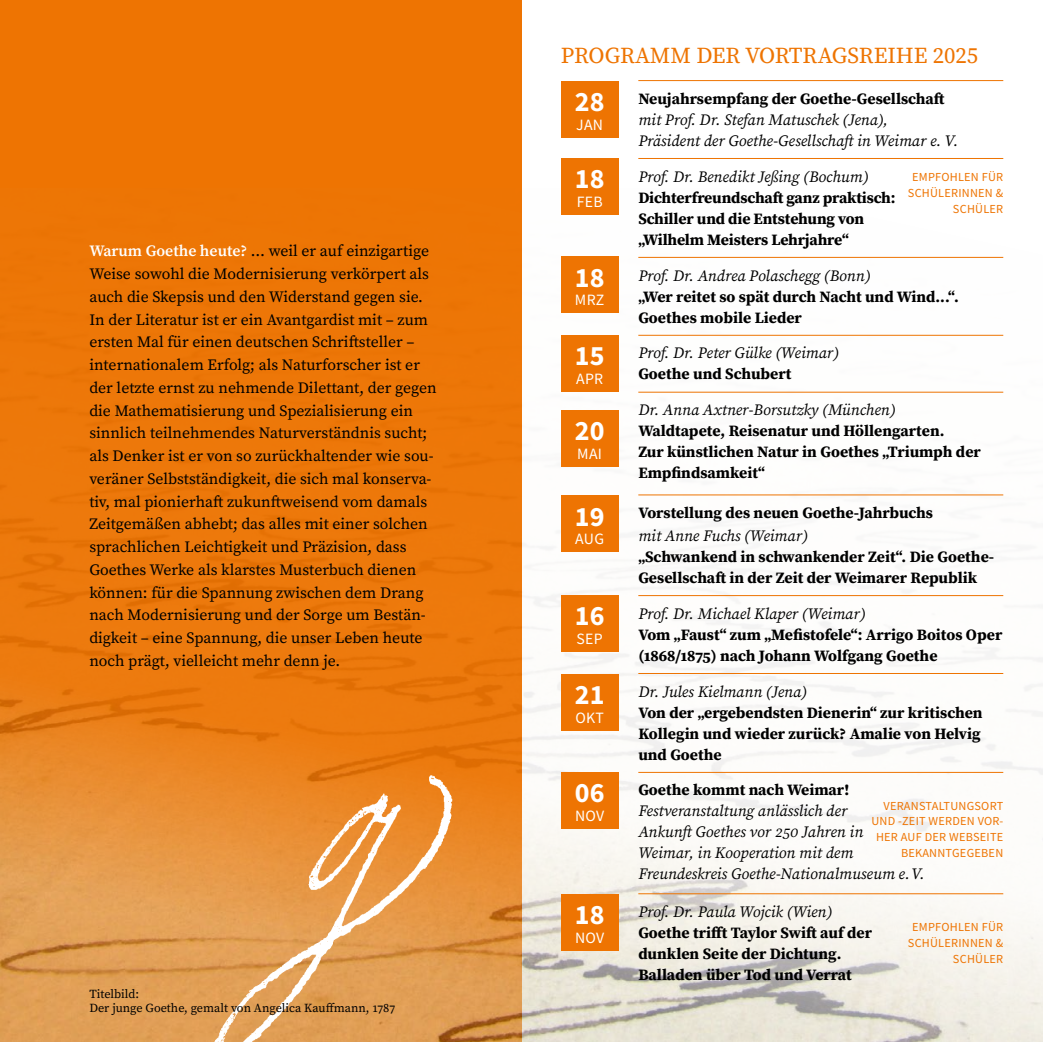
<style>
.page{position:relative;width:1043px;height:1042px;background:#fff}
.page>*{position:absolute;margin:0;border:0;box-sizing:border-box;transform-origin:0 0}
.t1{font:700 28px "Source Sans Pro";color:#fff}
.t2{font:22.75px "Source Serif Pro";color:#ee7402}
.t3{font:15.75px/22.8px "Source Serif Pro";color:#000}
.t4{font:700 15.75px/21px "Source Serif Pro";color:#000}
.t5{font:italic 15.75px/21px "Source Serif Pro";color:#000}
.t6{font:15.75px "Source Sans Pro";letter-spacing:.02em;color:#fff}
.t7{font:12.25px/15.8px "Source Sans Pro";letter-spacing:.02em;color:#ee7402;text-align:right}
.t8{font:12.25px/14px "Source Serif Pro";color:#000}
.s1{font-weight:600;color:#fff}
</style>
<div class="page">
<div style="left:0;top:0;width:521px;height:1042px;background:#ee7402"></div>
<img style="left:0;top:188px;width:1042px;height:854px">
<img style="left:209px;top:771px;width:257px;height:271px">
<hr style="left:638px;top:80px;width:365px;height:1px;background:#ee7402">
<hr style="left:638px;top:158px;width:365px;height:1px;background:#ee7402">
<hr style="left:638px;top:257px;width:365px;height:1px;background:#ee7402">
<hr style="left:638px;top:335px;width:365px;height:1px;background:#ee7402">
<hr style="left:638px;top:392px;width:365px;height:1px;background:#ee7402">
<hr style="left:638px;top:494px;width:365px;height:1px;background:#ee7402">
<hr style="left:638px;top:595px;width:365px;height:1px;background:#ee7402">
<hr style="left:638px;top:673px;width:365px;height:1px;background:#ee7402">
<hr style="left:638px;top:772px;width:365px;height:1px;background:#ee7402">
<hr style="left:638px;top:893px;width:365px;height:1px;background:#ee7402">
<div style="left:561px;top:81px;width:57px;height:57px;background:#ee7402"></div>
<div style="left:561px;top:158px;width:57px;height:57px;background:#ee7402"></div>
<div style="left:561px;top:256px;width:57px;height:57px;background:#ee7402"></div>
<div style="left:561px;top:335px;width:57px;height:57px;background:#ee7402"></div>
<div style="left:561px;top:410px;width:57px;height:57px;background:#ee7402"></div>
<div style="left:561px;top:495px;width:57px;height:57px;background:#ee7402"></div>
<div style="left:561px;top:595px;width:57px;height:57px;background:#ee7402"></div>
<div style="left:561px;top:674px;width:57px;height:56px;background:#ee7402"></div>
<div style="left:561px;top:771px;width:57px;height:57px;background:#ee7402"></div>
<div style="left:561px;top:893px;width:57px;height:57px;background:#ee7402"></div>
<p class="t3" style="left:89px;top:240px;width:349px"><span class="s1">Warum Goethe heute?</span> … weil er auf einzigartige Weise sowohl die Modernisierung verkörpert als auch die Skepsis und den Widerstand gegen sie.<br>In der Literatur ist er ein Avantgardist mit – zum ersten Mal für einen deutschen Schriftsteller – internationalem Erfolg; als Naturforscher ist er der letzte ernst zu nehmende Dilettant, der gegen die Mathematisierung und Spezialisierung ein sinnlich teilnehmendes Naturverständnis sucht; als Denker ist er von so zurückhaltender wie sou&shy;veräner Selbstständigkeit, die sich mal konserva&shy;tiv, mal pionierhaft zukunftweisend vom damals Zeitgemäßen abhebt; das alles mit einer solchen sprachlichen Leichtigkeit und Präzision, dass Goethes Werke als klarstes Musterbuch dienen können: für die Spannung zwischen dem Drang nach Modernisierung und der Sorge um Bestän&shy;digkeit – eine Spannung, die unser Leben heute noch prägt, vielleicht mehr denn je.</p>
<p class="t8" style="left:89px;top:987px;width:307px">Titelbild:<br>Der junge Goethe, gemalt von Angelica Kauffmann, 1787</p>
<h2 class="t2" style="left:561px;top:40px;width:419px">PROGRAMM DER VORTRAGSREIHE 2025</h2>
<p class="t4" style="left:638px;top:88px;width:308px">Neujahrsempfang der Goethe-Gesellschaft</p>
<p class="t5" style="left:638px;top:109px;width:321px">mit Prof. Dr. Stefan Matuschek (Jena),<br>Präsident der Goethe-Gesellschaft in Weimar e. V.</p>
<p class="t5" style="left:638px;top:166px;width:232px">Prof. Dr. Benedikt Jeßing (Bochum)</p>
<p class="t4" style="left:638px;top:187px;width:259px">Dichterfreundschaft ganz praktisch:<br>Schiller und die Entstehung von „Wilhelm Meisters Lehrjahre“</p>
<p class="t5" style="left:638px;top:265px;width:234px">Prof. Dr. Andrea Polaschegg (Bonn)</p>
<p class="t4" style="left:638px;top:285px;width:322px">„Wer reitet so spät durch Nacht und Wind...“.<br>Goethes mobile Lieder</p>
<p class="t5" style="left:638px;top:343px;width:202px">Prof. Dr. Peter Gülke (Weimar)</p>
<p class="t4" style="left:638px;top:363px;width:155px">Goethe und Schubert</p>
<p class="t5" style="left:638px;top:399px;width:259px">Dr. Anna Axtner-Borsutzky (München)</p>
<p class="t4" style="left:638px;top:420px;width:344px">Waldtapete, Reisenatur und Höllengarten.<br>Zur künstlichen Natur in Goethes „Triumph der<br>Empfindsamkeit“</p>
<p class="t4" style="left:638px;top:502px;width:296px">Vorstellung des neuen Goethe-Jahrbuchs</p>
<p class="t5" style="left:638px;top:525px;width:171px">mit Anne Fuchs (Weimar)</p>
<p class="t4" style="left:638px;top:546px;width:357px">„Schwankend in schwankender Zeit“. Die Goethe-<br>Gesellschaft in der Zeit der Weimarer Republik</p>
<p class="t5" style="left:638px;top:603px;width:229px">Prof. Dr. Michael Klaper (Weimar)</p>
<p class="t4" style="left:638px;top:624px;width:365px">Vom „Faust“ zum „Mefistofele“: Arrigo Boitos Oper (1868/1875) nach Johann Wolfgang Goethe</p>
<p class="t5" style="left:638px;top:681px;width:170px">Dr. Jules Kielmann (Jena)</p>
<p class="t4" style="left:638px;top:701px;width:346px">Von der „ergebendsten Dienerin“ zur kritischen<br>Kollegin und wieder zurück? Amalie von Helvig und Goethe</p>
<p class="t4" style="left:638px;top:779px;width:213px">Goethe kommt nach Weimar!</p>
<p class="t5" style="left:638px;top:800px;width:288px">Festveranstaltung anlässlich der<br>Ankunft Goethes vor 250 Jahren in<br>Weimar, in Kooperation mit dem Freundeskreis Goethe-Nationalmuseum e. V.</p>
<p class="t5" style="left:638px;top:901px;width:195px">Prof. Dr. Paula Wojcik (Wien)</p>
<p class="t4" style="left:638px;top:922px;width:235px">Goethe trifft Taylor Swift auf der dunklen Seite der Dichtung.<br>Balladen über Tod und Verrat</p>
<h1 class="t1" style="left:575px;top:83px;width:31px">28</h1>
<p class="t6" style="left:576px;top:115px;width:28px">JAN</p>
<h1 class="t1" style="left:575px;top:160px;width:31px">18</h1>
<p class="t6" style="left:576px;top:192px;width:27px">FEB</p>
<p class="t7" style="left:907px;top:169px;width:97px">EMPFOHLEN FÜR<br>SCHÜLERINNEN &amp;<br>SCHÜLER</p>
<h1 class="t1" style="left:575px;top:258px;width:31px">18</h1>
<p class="t6" style="left:575px;top:290px;width:31px">MRZ</p>
<h1 class="t1" style="left:575px;top:337px;width:31px">15</h1>
<p class="t6" style="left:576px;top:369px;width:29px">APR</p>
<h1 class="t1" style="left:575px;top:412px;width:31px">20</h1>
<p class="t6" style="left:577px;top:444px;width:26px">MAI</p>
<h1 class="t1" style="left:575px;top:497px;width:31px">19</h1>
<p class="t6" style="left:575px;top:529px;width:30px">AUG</p>
<h1 class="t1" style="left:575px;top:597px;width:31px">16</h1>
<p class="t6" style="left:576px;top:629px;width:28px">SEP</p>
<h1 class="t1" style="left:575px;top:675px;width:31px">21</h1>
<p class="t6" style="left:575px;top:707px;width:30px">OKT</p>
<h1 class="t1" style="left:575px;top:773px;width:31px">06</h1>
<p class="t6" style="left:575px;top:805px;width:31px">NOV</p>
<p class="t7" style="left:871px;top:798px;width:133px">VERANSTALTUNGSORT<br>UND -ZEIT WERDEN VOR-<br>HER AUF DER WEBSEITE<br>BEKANNTGEGEBEN</p>
<h1 class="t1" style="left:575px;top:895px;width:31px">18</h1>
<p class="t6" style="left:575px;top:927px;width:31px">NOV</p>
<p class="t7" style="left:907px;top:919px;width:97px">EMPFOHLEN FÜR<br>SCHÜLERINNEN &amp;<br>SCHÜLER</p>
</div>
